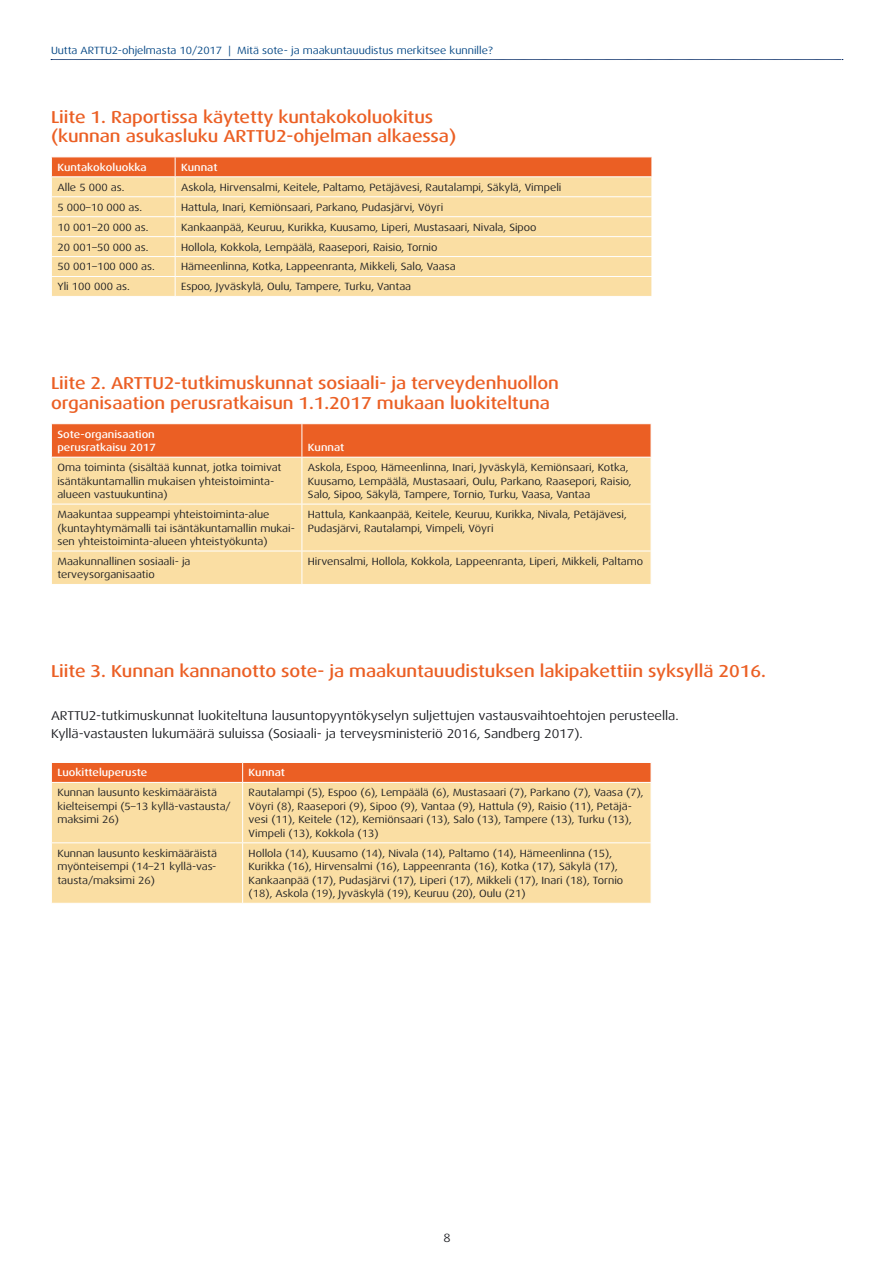
<style>
.page{position:relative;width:893px;height:1263px;background:#fff}
.page>*{position:absolute;margin:0;border:0;box-sizing:border-box;transform-origin:0 0}
.t1{font:500 17.25px/19.5px "Dax Wide";letter-spacing:-.005em;color:#eb5f24}
.t2{font:12.75px/18px "Dax Wide";letter-spacing:-.005em;color:#1b1c20}
.t3{font:12px "Dax Wide";color:#1b1c20}
.t4{font:10.5px/13.5px "Dax Wide";color:#1b1c20}
.t5{font:500 10.5px/13.5px "Dax Wide";color:#fff}
.t6{font:10.5px "Dax Wide";color:#004483}
</style>
<div class="page">
<svg style="left:51px;top:59px;width:792px;height:1px"></svg>
<svg style="left:51px;top:157px;width:601px;height:139px;background:#f8ce96"></svg>
<div style="left:52px;top:424px;width:599px;height:33px;background:#eb5f24"></div>
<div style="left:52px;top:458px;width:599px;height:126px;background:#fadea3"></div>
<hr style="left:302px;top:424px;width:1px;height:33px;background:#fff">
<hr style="left:302px;top:457px;width:1px;height:47px;background:#fff">
<hr style="left:51px;top:504px;width:251px;height:1px;background:#fff">
<hr style="left:302px;top:504px;width:349px;height:1px;background:#fff">
<hr style="left:302px;top:504px;width:1px;height:47px;background:#fff">
<hr style="left:51px;top:551px;width:251px;height:1px;background:#fff">
<hr style="left:302px;top:551px;width:349px;height:1px;background:#fff">
<hr style="left:302px;top:551px;width:1px;height:33px;background:#fff">
<div style="left:52px;top:783px;width:599px;height:120px;background:#fadea3"></div>
<svg style="left:51px;top:762px;width:600px;height:20px;background:#ec6830"></svg>
<hr style="left:242px;top:783px;width:1px;height:59px;background:#fff">
<hr style="left:51px;top:842px;width:192px;height:1px;background:#fff">
<hr style="left:243px;top:842px;width:408px;height:1px;background:#fff">
<hr style="left:242px;top:843px;width:1px;height:60px;background:#fff">
<p class="t6" style="left:51px;top:44px;width:443px">Uutta ARTTU2-ohjelmasta 10/2017 | Mitä sote- ja maakuntauudistus merkitsee kunnille?</p>
<h1 class="t1" style="left:51px;top:107px;width:407px">Liite 1. Raportissa käytetty kuntakokoluokitus (kunnan asukasluku ARTTU2-ohjelman alkaessa)</h1>
<p class="t5" style="left:57px;top:161px;width:91px">Kuntakokoluokka</p>
<p class="t5" style="left:181px;top:161px;width:38px">Kunnat</p>
<p class="t4" style="left:57px;top:180px;width:69px">Alle 5 000 as.</p>
<p class="t4" style="left:181px;top:180px;width:382px">Askola, Hirvensalmi, Keitele, Paltamo, Petäjävesi, Rautalampi, Säkylä, Vimpeli</p>
<p class="t4" style="left:57px;top:200px;width:86px">5 000–10 000 as.</p>
<p class="t4" style="left:181px;top:200px;width:264px">Hattula, Inari, Kemiönsaari, Parkano, Pudasjärvi, Vöyri</p>
<p class="t4" style="left:57px;top:220px;width:93px">10 001–20 000 as.</p>
<p class="t4" style="left:181px;top:220px;width:357px">Kankaanpää, Keuruu, Kurikka, Kuusamo, Liperi, Mustasaari, Nivala, Sipoo</p>
<p class="t4" style="left:57px;top:240px;width:93px">20 001–50 000 as.</p>
<p class="t4" style="left:181px;top:240px;width:258px">Hollola, Kokkola, Lempäälä, Raasepori, Raisio, Tornio</p>
<p class="t4" style="left:57px;top:260px;width:99px">50 001–100 000 as.</p>
<p class="t4" style="left:181px;top:260px;width:276px">Hämeenlinna, Kotka, Lappeenranta, Mikkeli, Salo, Vaasa</p>
<p class="t4" style="left:57px;top:280px;width:74px">Yli 100 000 as.</p>
<p class="t4" style="left:181px;top:280px;width:232px">Espoo, Jyväskylä, Oulu, Tampere, Turku, Vantaa</p>
<h1 class="t1" style="left:51px;top:374px;width:509px">Liite 2. ARTTU2-tutkimuskunnat sosiaali- ja terveydenhuollon organisaation perusratkaisun 1.1.2017 mukaan luokiteltuna</h1>
<p class="t5" style="left:57px;top:427px;width:100px">Sote-organisaation perusratkaisu 2017</p>
<p class="t5" style="left:308px;top:441px;width:38px">Kunnat</p>
<p class="t4" style="left:57px;top:461px;width:226px">Oma toiminta (sisältää kunnat, jotka toimivat isäntäkuntamallin mukaisen yhteistoiminta&shy;alueen vastuukuntina)</p>
<p class="t4" style="left:308px;top:461px;width:325px">Askola, Espoo, Hämeenlinna, Inari, Jyväskylä, Kemiönsaari, Kotka,<br>Kuusamo, Lempäälä, Mustasaari, Oulu, Parkano, Raasepori, Raisio,<br>Salo, Sipoo, Säkylä, Tampere, Tornio, Turku, Vaasa, Vantaa</p>
<p class="t4" style="left:57px;top:508px;width:239px">Maakuntaa suppeampi yhteistoiminta-alue (kuntayhtymämalli tai isäntäkuntamallin mukai&shy;sen yhteistoiminta-alueen yhteistyökunta)</p>
<p class="t4" style="left:308px;top:508px;width:320px">Hattula, Kankaanpää, Keitele, Keuruu, Kurikka, Nivala, Petäjävesi,<br>Pudasjärvi, Rautalampi, Vimpeli, Vöyri</p>
<p class="t4" style="left:57px;top:555px;width:135px">Maakunnallinen sosiaali- ja terveysorganisaatio</p>
<p class="t4" style="left:308px;top:555px;width:337px">Hirvensalmi, Hollola, Kokkola, Lappeenranta, Liperi, Mikkeli, Paltamo</p>
<h1 class="t1" style="left:51px;top:662px;width:716px">Liite 3. Kunnan kannanotto sote- ja maakuntauudistuksen lakipakettiin syksyllä 2016.</h1>
<p class="t2" style="left:51px;top:707px;width:629px">ARTTU2-tutkimuskunnat luokiteltuna lausuntopyyntökyselyn suljettujen vastausvaihtoehtojen perusteella.<br>Kyllä-vastausten lukumäärä suluissa (Sosiaali- ja terveysministeriö 2016, Sandberg 2017).</p>
<p class="t5" style="left:57px;top:766px;width:91px">Luokitteluperuste</p>
<p class="t5" style="left:249px;top:766px;width:38px">Kunnat</p>
<p class="t4" style="left:57px;top:786px;width:175px">Kunnan lausunto keskimääräistä kielteisempi (5–13 kyllä-vastausta/ maksimi 26)</p>
<p class="t4" style="left:249px;top:786px;width:396px">Rautalampi (5), Espoo (6), Lempäälä (6), Mustasaari (7), Parkano (7), Vaasa (7), Vöyri (8), Raasepori (9), Sipoo (9), Vantaa (9), Hattula (9), Raisio (11), Petäjä&shy;vesi (11), Keitele (12), Kemiönsaari (13), Salo (13), Tampere (13), Turku (13), Vimpeli (13), Kokkola (13)</p>
<p class="t4" style="left:57px;top:846px;width:161px;text-align:justify">Kunnan lausunto keskimääräistä myönteisempi (14–21 kyllä-vas&shy;tausta/maksimi 26)</p>
<p class="t4" style="left:249px;top:846px;width:376px">Hollola (14), Kuusamo (14), Nivala (14), Paltamo (14), Hämeenlinna (15), Kurikka (16), Hirvensalmi (16), Lappeenranta (16), Kotka (17), Säkylä (17), Kankaanpää (17), Pudasjärvi (17), Liperi (17), Mikkeli (17), Inari (18), Tornio (18), Askola (19), Jyväskylä (19), Keuruu (20), Oulu (21)</p>
<p class="t3" style="left:444px;top:1231px;width:9px">8</p>
</div>
